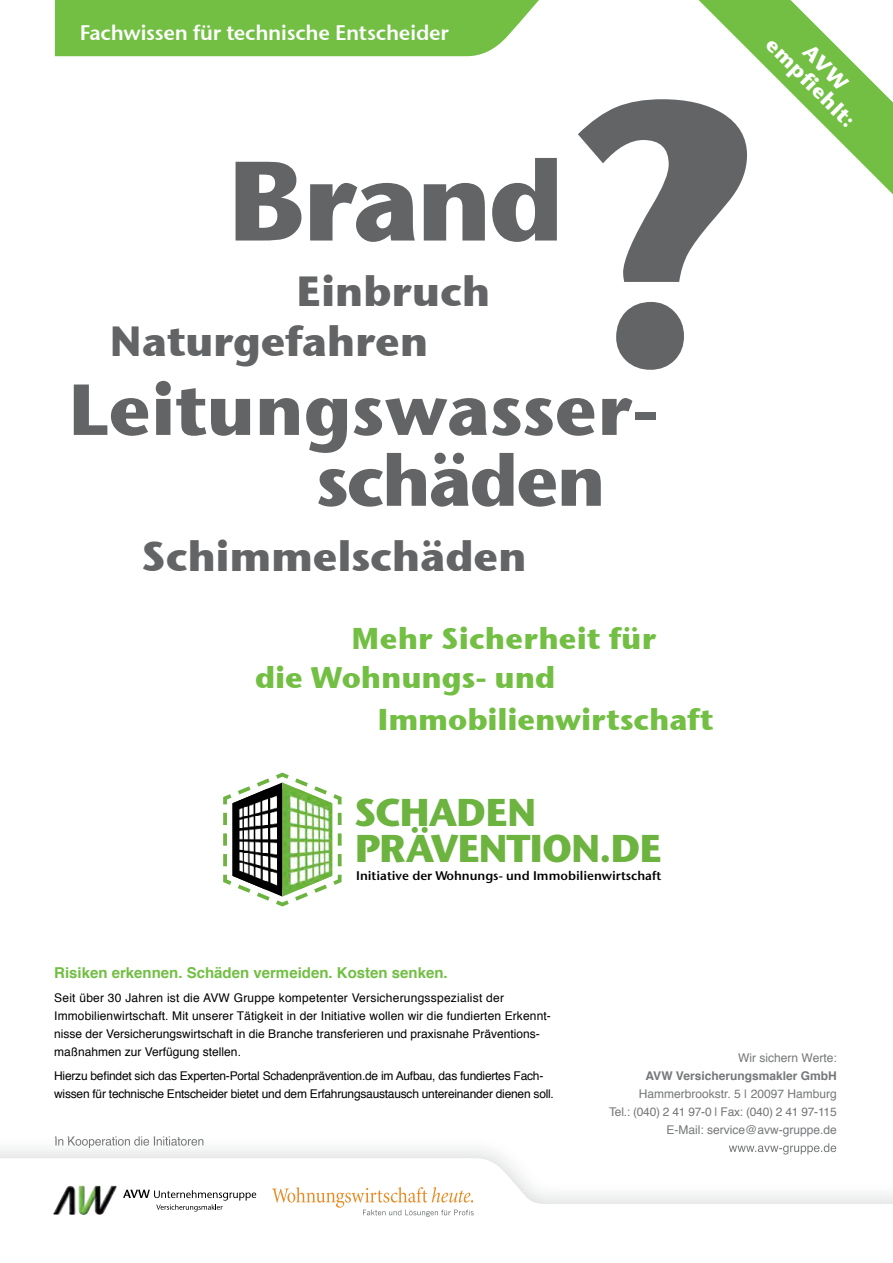
<style>
.page{position:relative;width:893px;height:1263px;background:#fff}
.page>*{position:absolute;margin:0;border:0;box-sizing:border-box;transform-origin:0 0}
.t1{font:700 364.65px "Stone Sans ITC";color:#636466}
.t2{font:700 112.5px "Stone Sans ITC";letter-spacing:-.04em;color:#636466}
.t3{font:700 72px "Stone Sans ITC";letter-spacing:-.005em;color:#636466}
.t4{font:700 72px "Stone Sans ITC";letter-spacing:-.03em;color:#636466}
.t5{font:700 42px "Stone Sans ITC";letter-spacing:-.005em;color:#636466}
.t6{font:700 38.7px/36px "Stone Sans ITC";letter-spacing:-.04em;color:#6cb33f}
.t7{font:700 30px/38.8px "Stone Sans ITC";letter-spacing:-.005em;color:#72bf44}
.t8{font:21px "Stone Sans Sem ITCTT Semi";letter-spacing:-.015em;color:#fff}
.t9{font:700 21px/21.5px "Stone Sans ITC";color:#fff;text-align:center}
.t10{font:700 15px "Helvetica";color:#72bf44}
.t11{font:12.45px "Stone Sans Sem ITCTT Semi";color:#000}
.t12{font:12px/18px "Helvetica";color:#000}
.t13{font:12px/18px "Helvetica";letter-spacing:-.02em;color:#000}
.t14{font:12px/18px "Helvetica";color:#757779;text-align:right}
.s1{font-weight:700}
</style>
<div class="page">
<div style="left:55px;top:0;width:484px;height:56px;background:#72bf44"></div>
<img style="left:729px;top:1143px;width:107px;height:11px">
<img style="left:55px;top:1138px;width:148px;height:10px">
<svg style="left:0;top:1158px;width:893px;height:54px"></svg>
<svg style="left:123px;top:1189px;width:133px;height:22px"></svg>
<img style="left:53px;top:1185px;width:64px;height:30px">
<svg style="left:272px;top:1187px;width:202px;height:30px"></svg>
<svg style="left:223px;top:773px;width:119px;height:133px"></svg>
<svg style="left:699px;top:0;width:194px;height:194px"></svg>
<p class="t8" style="left:80px;top:15px;width:371px">Fachwissen für technische Entscheider</p>
<p class="t2" style="left:227px;top:101px;width:340px">Brand</p>
<p class="t5" style="left:296px;top:254px;width:196px">Einbruch</p>
<p class="t5" style="left:110px;top:304px;width:320px">Naturgefahren</p>
<p class="t1" style="left:560px;top:-84px;width:203px">?</p>
<p class="t3" style="left:68px;top:346px;width:592px">Leitungswasser-</p>
<p class="t4" style="left:316px;top:417px;width:291px">schäden</p>
<p class="t5" style="left:142px;top:519px;width:387px">Schimmelschäden</p>
<p class="t9" style="left:793px;top:17px;width:118px;rotate:45deg">AVW empfiehlt:</p>
<p class="t7" style="left:255px;top:617px;width:403px;text-indent:96px">Mehr Sicherheit für die Wohnungs- und</p>
<p class="t7" style="left:377px;top:698px;width:338px">Immobilienwirtschaft</p>
<p class="t6" style="left:355px;top:792px;width:309px">SCHADEN<br>PRÄVENTION.DE</p>
<p class="t11" style="left:356px;top:865px;width:306px">Initiative der Wohnungs- und Immobilienwirtschaft</p>
<p class="t10" style="left:54px;top:960px;width:395px">Risiken erkennen. Schäden vermeiden. Kosten senken.</p>
<p class="t12" style="left:54px;top:989px;width:498px">Seit über 30 Jahren ist die AVW Gruppe kompetenter Versicherungsspezialist der Immobilienwirtschaft. Mit unserer Tätigkeit in der Initiative wollen wir die fundierten Erkennt&shy;nisse der Versicherungswirtschaft in die Branche transferieren und praxisnahe Präventions&shy;maßnahmen zur Verfügung stellen.</p>
<p class="t13" style="left:54px;top:1067px;width:501px">Hierzu befindet sich das Experten-Portal Schadenprävention.de im Aufbau, das fundiertes Fach&shy;wissen für technische Entscheider bietet und dem Erfahrungsaustausch untereinander dienen soll.</p>
<p class="t14" style="left:609px;top:1049px;width:229px">Wir sichern Werte:<br><span class="s1">AVW Versicherungsmakler GmbH<br></span>Hammerbrookstr. 5 | 20097 Hamburg<br>Tel.: (040) 2 41 97-0 | Fax: (040) 2 41 97-115<br>E-Mail: service@avw-gruppe.de</p>
</div>
